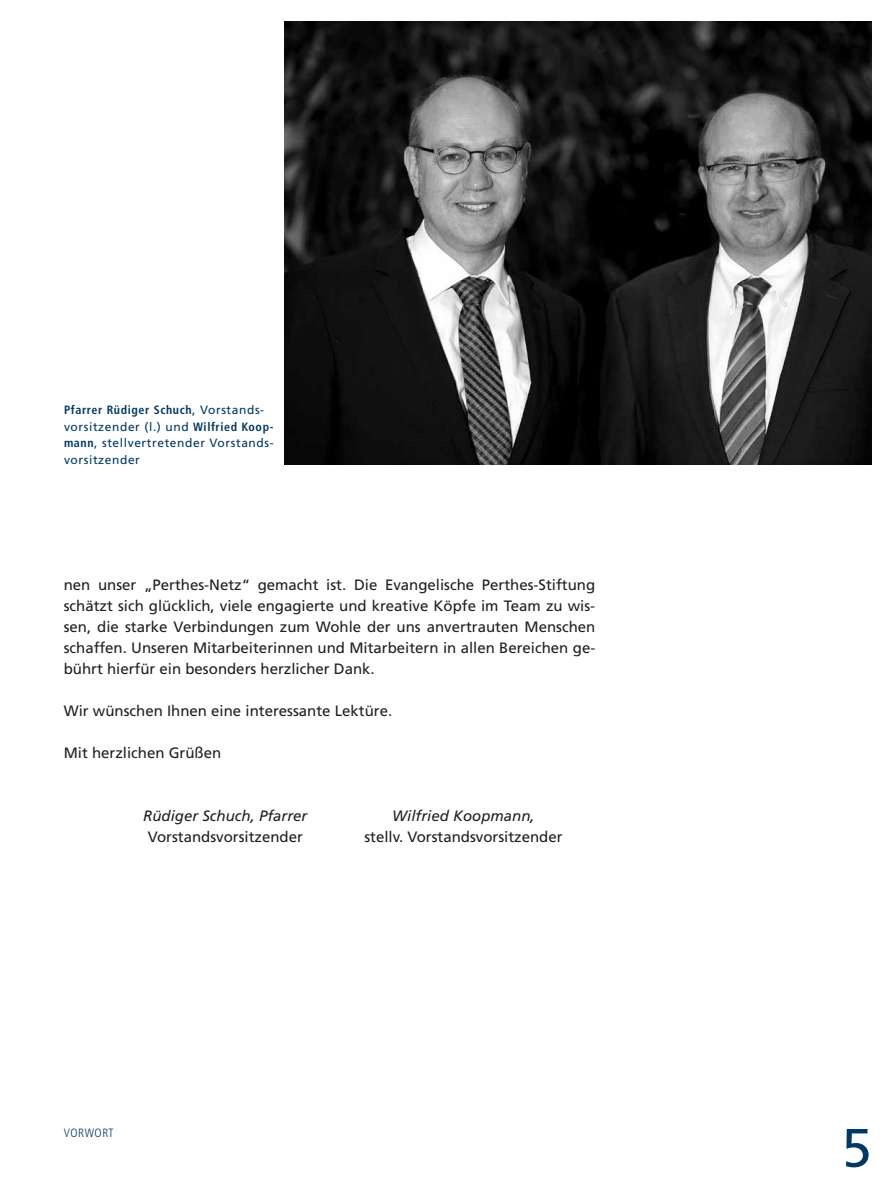
<style>
.page{position:relative;width:893px;height:1191px;background:#fff}
.page>*{position:absolute;margin:0;border:0;box-sizing:border-box;transform-origin:0 0}
.t1{font:54px "Frutiger LT Std";color:#003864}
.t2{font:15px/21px "Frutiger LT Std";color:#231f20;text-align:justify}
.t3{font:italic 15px "Frutiger LT Std";color:#231f20}
.t4{font:12px/16.5px "Frutiger LT Std";letter-spacing:.05em;color:#003864}
.t5{font:300 condensed 12px "Frutiger LT Std";letter-spacing:.05em;color:#003864}
.s1{font-weight:700;font-stretch:condensed}
</style>
<div class="page">
<img style="left:285px;top:21px;width:587px;height:443px">
<p class="t4" style="left:64px;top:402px;width:211px"><span class="s1">Pfarrer Rüdiger Schuch</span>, Vorstands&shy;vorsitzender (l.) und <span class="s1">Wilfried Koop&shy;mann</span>, stellvertretender Vorstands&shy;vorsitzender</p>
<p class="t2" style="left:64px;top:574px;width:533px">nen unser „Perthes-Netz“ gemacht ist. Die Evangelische Perthes-Stiftung schätzt sich glücklich, viele engagierte und kreative Köpfe im Team zu wis&shy;sen, die starke Verbindungen zum Wohle der uns anvertrauten Menschen schaffen. Unseren Mitarbeiterinnen und Mitarbeitern in allen Bereichen ge&shy;bührt hierfür ein besonders herzlicher Dank.</p>
<p class="t2" style="left:64px;top:700px;width:330px">Wir wünschen Ihnen eine interessante Lektüre.</p>
<p class="t2" style="left:64px;top:742px;width:159px">Mit herzlichen Grüßen</p>
<p class="t3" style="left:143px;top:807px;width:166px">Rüdiger Schuch, Pfarrer</p>
<p class="t3" style="left:392px;top:807px;width:144px">Wilfried Koopmann,</p>
<p class="t2" style="left:148px;top:826px;width:157px">Vorstandsvorsitzender</p>
<p class="t2" style="left:364px;top:826px;width:200px">stellv. Vorstandsvorsitzender</p>
<p class="t5" style="left:64px;top:1125px;width:51px">VORWORT</p>
<h1 class="t1" style="left:842px;top:1116px;width:32px">5</h1>
</div>
